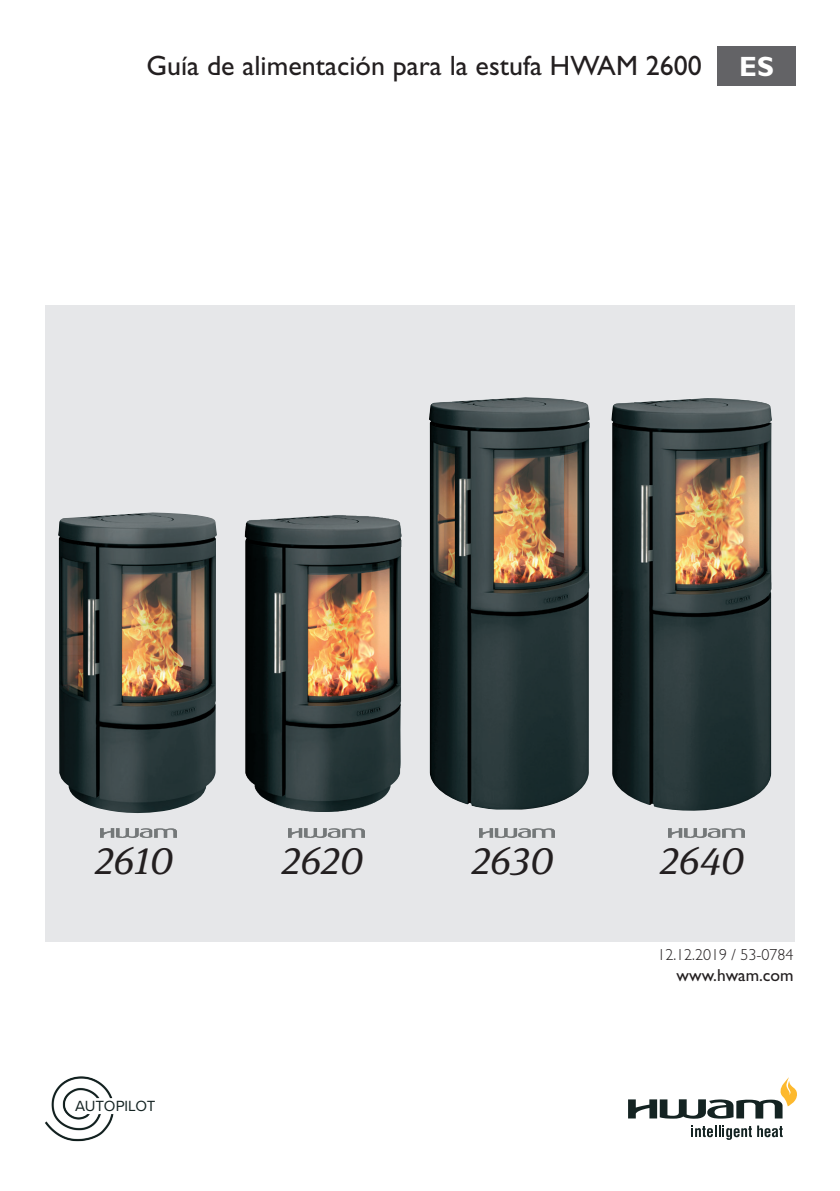
<style>
.page{position:relative;width:840px;height:1191px;background:#fff}
.page>*{position:absolute;margin:0;border:0;box-sizing:border-box;transform-origin:0 0}
.t1{font:italic 39px "Meta Serif Pro";color:#231f20}
.t2{font:28px "Gill Sans";color:#231f20}
.t3{font:700 28px "Gill Sans";color:#fff}
.t4{font:17.4px "Gill Sans";color:#231f20}
.t5{font:300 16px "Gill Sans";color:#231f20}
.t6{font:15.2px "Proxima Nova";letter-spacing:-.015em;color:#142322}
</style>
<div class="page">
<div style="left:717px;top:46px;width:78px;height:39px;background:#636366"></div>
<div style="left:45px;top:305px;width:749px;height:636px;background:#e6e7e9"></div>
<img style="left:100px;top:828px;width:76px;height:10px">
<img style="left:289px;top:828px;width:75px;height:10px">
<img style="left:479px;top:828px;width:75px;height:10px">
<img style="left:668px;top:828px;width:75px;height:10px">
<img style="left:58px;top:512px;width:159px;height:301px">
<img style="left:429px;top:397px;width:160px;height:412px">
<img style="left:611px;top:398px;width:161px;height:413px">
<img style="left:244px;top:515px;width:158px;height:296px">
<svg style="left:691px;top:1125px;width:91px;height:15px"></svg>
<svg style="left:628px;top:1077px;width:169px;height:41px"></svg>
<img style="left:45px;top:1076px;width:69px;height:66px">
<p class="t2" style="left:146px;top:49px;width:556px">Guía de alimentación para la estufa HWAM 2600</p>
<p class="t3" style="left:738px;top:50px;width:36px">ES</p>
<h1 class="t1" style="left:96px;top:832px;width:79px">2610</h1>
<h1 class="t1" style="left:282px;top:832px;width:82px">2620</h1>
<h1 class="t1" style="left:472px;top:832px;width:83px">2630</h1>
<h1 class="t1" style="left:660px;top:832px;width:85px">2640</h1>
<p class="t6" style="left:75px;top:1094px;width:82px">AUTOPILOT</p>
<p class="t5" style="left:657px;top:945px;width:138px">12.12.2019 / 53-0784</p>
<p class="t4" style="left:676px;top:964px;width:118px">www.hwam.com</p>
</div>
